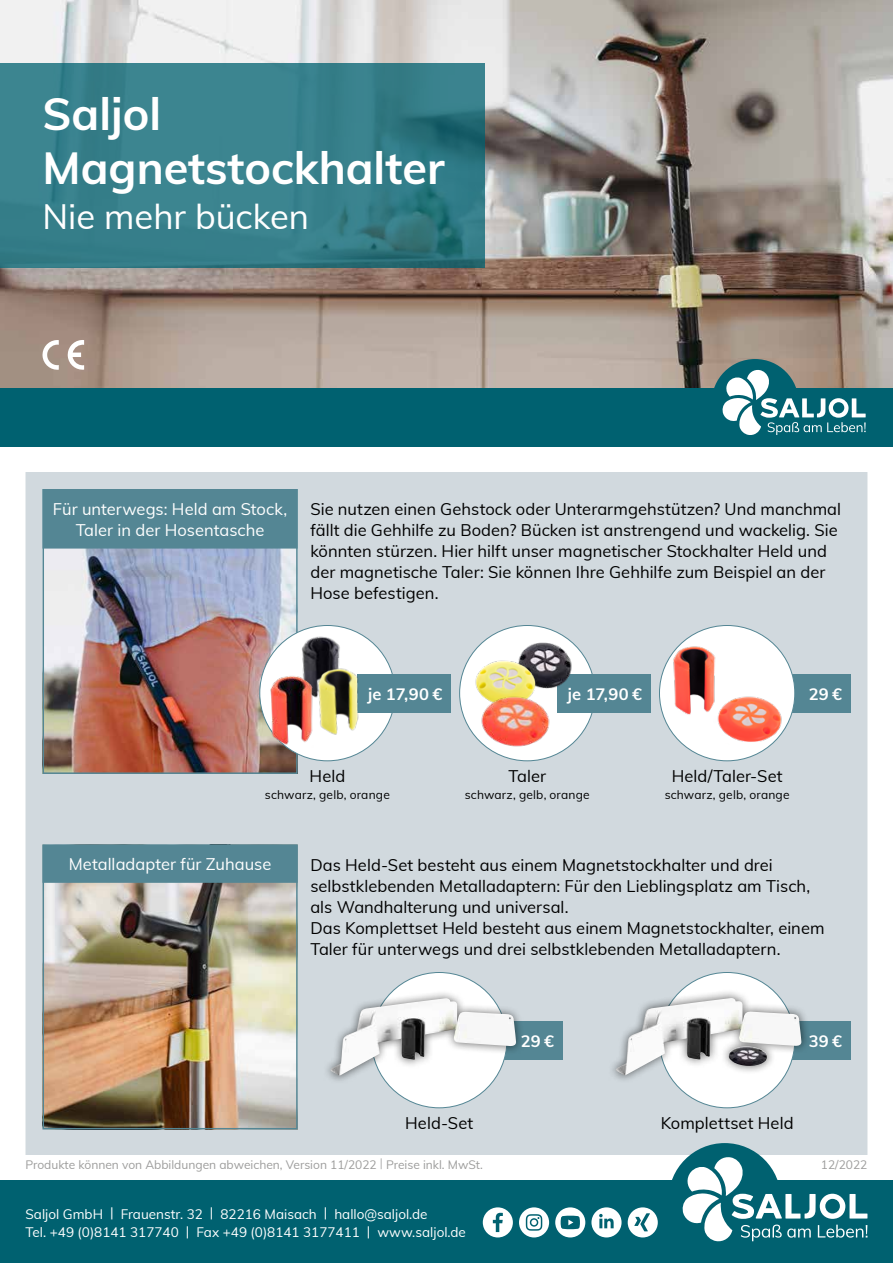
<style>
.page{position:relative;width:893px;height:1263px;background:#fff}
.page>*{position:absolute;margin:0;border:0;box-sizing:border-box;transform-origin:0 0}
.t1{font:700 45px/54px "Muli";color:#fff}
.t2{font:34.5px "Muli";color:#fff}
.t3{font:16.5px/21px "Muli";letter-spacing:.005em;color:#000}
.t4{font:16.5px/21px "Muli";color:#fff;text-align:center}
.t5{font:700 16.5px "Muli";letter-spacing:.01em;color:#fff}
.t6{font:13.5px/19px "Muli";color:#fff}
.t7{font:12px "Muli";color:#9d9d9c}
.t8{font:12px "Muli";letter-spacing:.015em;color:#000}
.s1{font-weight:300}
</style>
<div class="page">
<div style="left:26px;top:472px;width:841px;height:683px;background:#d1d9de"></div>
<div style="left:0;top:1180px;width:893px;height:83px;background:#006170"></div>
<div style="left:669px;top:1143px;width:112px;height:112px;background:#006170;border-radius:50%"></div>
<svg style="left:682px;top:1156px;width:185px;height:86px"></svg>
<img style="left:0;top:0;width:893px;height:388px">
<svg style="left:0;top:64px;width:485px;height:204px;background:#357e89"></svg>
<div style="left:0;top:388px;width:893px;height:58px;background:#006170"></div>
<div style="left:712px;top:359px;width:87px;height:87px;background:#006170;border-radius:50%"></div>
<svg style="left:722px;top:369px;width:144px;height:66px"></svg>
<svg style="left:42px;top:340px;width:17px;height:30px"></svg>
<svg style="left:67px;top:340px;width:17px;height:30px"></svg>
<img style="left:46px;top:549px;width:249px;height:222px">
<div style="left:43px;top:489px;width:255px;height:285px;border:2px solid #548694"></div>
<img style="left:46px;top:883px;width:249px;height:243px">
<div style="left:43px;top:844px;width:255px;height:285px;border:2px solid #548694"></div>
<div style="left:43px;top:490px;width:254px;height:58px;background:#548694"></div>
<div style="left:43px;top:489px;width:255px;height:60px;border:2px solid #548694"></div>
<div style="left:43px;top:845px;width:254px;height:37px;background:#548694"></div>
<div style="left:43px;top:844px;width:255px;height:39px;border:2px solid #548694"></div>
<div style="left:778px;top:674px;width:72px;height:38px;background:#548694"></div>
<img style="left:659px;top:625px;width:136px;height:136px;border-radius:68px">
<div style="left:460px;top:625px;width:135px;height:136px;background:#fff;border-radius:50%"></div>
<div style="left:557px;top:674px;width:94px;height:38px;background:#548694"></div>
<img style="left:520px;top:639px;width:53px;height:50px">
<img style="left:470px;top:655px;width:70px;height:41px">
<img style="left:482px;top:690px;width:67px;height:58px">
<div style="left:260px;top:625px;width:135px;height:136px;background:#fff;border-radius:50%"></div>
<div style="left:357px;top:674px;width:94px;height:38px;background:#548694"></div>
<img style="left:295px;top:634px;width:45px;height:36px">
<img style="left:266px;top:670px;width:46px;height:77px">
<img style="left:312px;top:663px;width:54px;height:72px">
<div style="left:490px;top:1021px;width:73px;height:38px;background:#548694"></div>
<div style="left:372px;top:972px;width:135px;height:136px;background:#fff;border-radius:50%"></div>
<div style="left:322px;top:989px;width:203px;height:95px;background:#000;opacity:.6"></div>
<img style="left:330px;top:998px;width:186px;height:78px">
<div style="left:778px;top:1021px;width:72px;height:38px;background:#548694"></div>
<div style="left:659px;top:972px;width:136px;height:136px;background:#fff;border-radius:50%"></div>
<div style="left:607px;top:989px;width:203px;height:94px;background:#000;opacity:.6"></div>
<img style="left:616px;top:998px;width:186px;height:77px">
<svg style="left:519px;top:1207px;width:30px;height:30px"></svg>
<svg style="left:483px;top:1207px;width:30px;height:30px"></svg>
<svg style="left:555px;top:1207px;width:30px;height:30px"></svg>
<svg style="left:591px;top:1207px;width:31px;height:30px"></svg>
<svg style="left:628px;top:1207px;width:30px;height:30px"></svg>
<h1 class="t1" style="left:43px;top:85px;width:404px">Saljol<br>Magnetstockhalter</h1>
<h2 class="t2" style="left:43px;top:192px;width:268px">Nie mehr bücken</h2>
<p class="t4" style="left:53px;top:498px;width:236px">Für unterwegs: Held am Stock,<br>Taler in der Hosentasche</p>
<p class="t3" style="left:310px;top:498px;width:532px">Sie nutzen einen Gehstock oder Unterarmgehstützen? Und manchmal fällt die Gehhilfe zu Boden? Bücken ist anstrengend und wackelig. Sie könnten stürzen. Hier hilft unser magnetischer Stockhalter Held und der magnetische Taler: Sie können Ihre Gehhilfe zum Beispiel an der Hose befestigen.</p>
<p class="t5" style="left:368px;top:682px;width:76px">je 17,90 €</p>
<p class="t5" style="left:568px;top:682px;width:76px">je 17,90 €</p>
<p class="t5" style="left:809px;top:682px;width:35px">29 €</p>
<p class="t3" style="left:310px;top:765px;width:37px">Held</p>
<p class="t8" style="left:265px;top:785px;width:126px">schwarz, gelb, orange</p>
<p class="t3" style="left:508px;top:765px;width:39px">Taler</p>
<p class="t8" style="left:465px;top:785px;width:126px">schwarz, gelb, orange</p>
<p class="t3" style="left:672px;top:765px;width:112px">Held/Taler-Set</p>
<p class="t8" style="left:665px;top:785px;width:126px">schwarz, gelb, orange</p>
<p class="t4" style="left:69px;top:853px;width:204px">Metalladapter für Zuhause</p>
<p class="t3" style="left:310px;top:853px;width:516px">Das Held-Set besteht aus einem Magnetstockhalter und drei selbstklebenden Metalladaptern: Für den Lieblingsplatz am Tisch, als Wandhalterung und universal.<br>Das Komplettset Held besteht aus einem Magnetstockhalter, einem Taler für unterwegs und drei selbstklebenden Metalladaptern.</p>
<p class="t3" style="left:405px;top:1112px;width:70px">Held-Set</p>
<p class="t5" style="left:521px;top:1029px;width:35px">29 €</p>
<p class="t5" style="left:809px;top:1029px;width:35px">39 €</p>
<p class="t3" style="left:661px;top:1112px;width:134px">Komplettset Held</p>
<p class="t7" style="left:26px;top:1156px;width:459px">Produkte können von Abbildungen abweichen, Version 11/2022 <span class="s1">|</span> Preise inkl. MwSt.</p>
<p class="t7" style="left:821px;top:1156px;width:48px">12/2022</p>
<p class="t6" style="left:26px;top:1203px;width:442px">Saljol GmbH | Frauenstr. 32 | 82216 Maisach | hallo@saljol.de<br>Tel. +49 (0)8141 317740 | Fax +49 (0)8141 3177411 | www.saljol.de</p>
</div>
